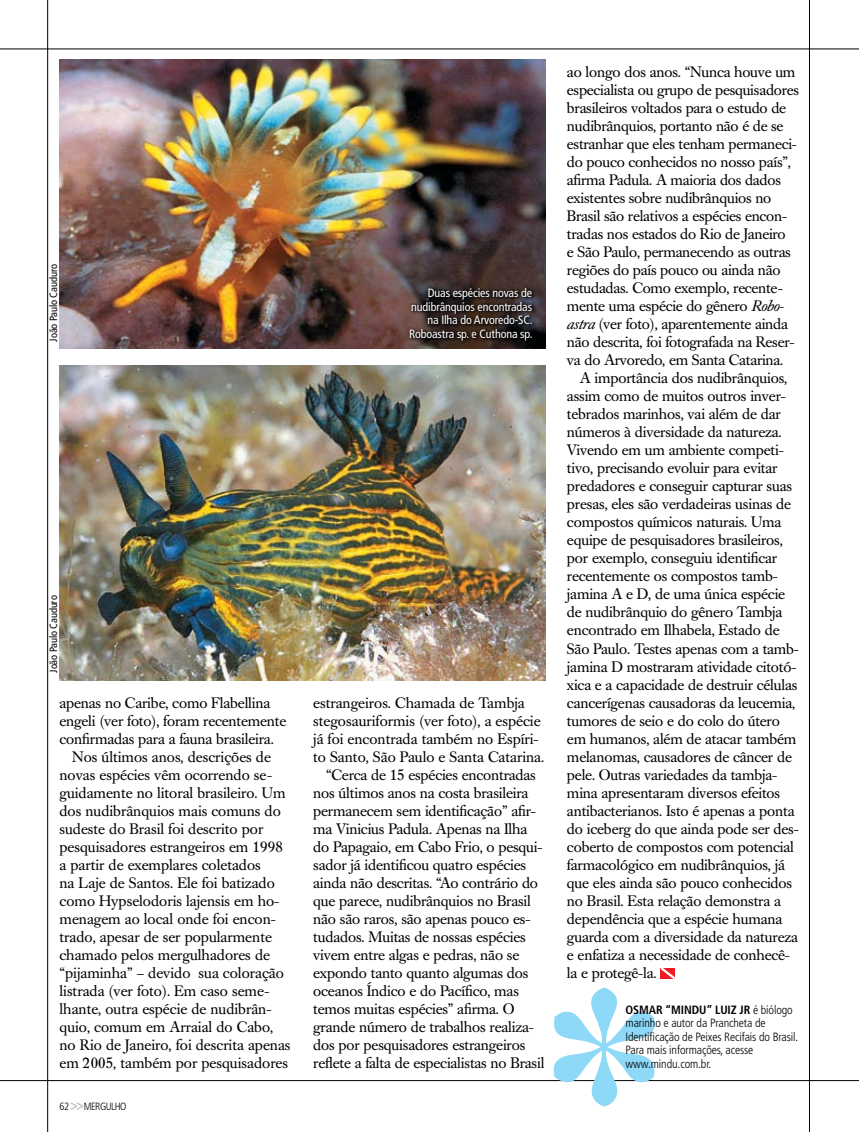
<style>
.page{position:relative;width:859px;height:1132px;background:#fff}
.page>*{position:absolute;margin:0;border:0;box-sizing:border-box;transform-origin:0 0}
.t1{font:15px/18px "Caslon Book BE";letter-spacing:-.01em;color:#000}
.t2{font:300 condensed 12px/13.5px "Frutiger";letter-spacing:-.01em;color:#000}
.t3{font:condensed 12px/13.5px "Frutiger";letter-spacing:-.01em;color:#fff;text-align:right}
.t4{font:condensed 10.5px "Frutiger";letter-spacing:-.01em;color:#000}
.t5{font:300 condensed 10.5px "Frutiger";letter-spacing:-.05em;color:#000}
.s1{font-weight:700;font-size:15px;color:#bcbdbf}
.s2{font-style:italic}
.s3{font-weight:700}
</style>
<div class="page">
<hr style="left:809px;top:0;width:1px;height:1131px;background:#000">
<hr style="left:47px;top:0;width:1px;height:1131px;background:#000">
<hr style="left:0;top:49px;width:859px;height:1px;background:#000">
<hr style="left:0;top:1079px;width:859px;height:1px;background:#000">
<svg style="left:554px;top:987px;width:101px;height:119px"></svg>
<svg style="left:661px;top:968px;width:14px;height:10px"></svg>
<img style="left:60px;top:60px;width:486px;height:289px">
<img style="left:60px;top:366px;width:485px;height:314px">
<div style="left:406px;top:284px;width:131px;height:61px;background:#000;opacity:.75"></div>
<p class="t4" style="left:48px;top:341px;width:79px;rotate:-90deg">João Paulo Cauduro</p>
<p class="t4" style="left:48px;top:672px;width:79px;rotate:-90deg">João Paulo Cauduro</p>
<p class="t1" style="left:60px;top:693px;width:212px">apenas no Caribe, como Flabellina</p>
<p class="t1" style="left:60px;top:711px;width:228px">engeli (ver foto), foram recentemente</p>
<p class="t1" style="left:60px;top:729px;width:216px">confirmadas para a fauna brasileira.</p>
<p class="t1" style="left:72px;top:747px;width:200px">Nos últimos anos, descrições de</p>
<p class="t1" style="left:60px;top:765px;width:214px">novas espécies vêm ocorrendo se-</p>
<p class="t1" style="left:60px;top:783px;width:227px">guidamente no litoral brasileiro. Um</p>
<p class="t1" style="left:60px;top:801px;width:223px">dos nudibrânquios mais comuns do</p>
<p class="t1" style="left:60px;top:819px;width:205px">sudeste do Brasil foi descrito por</p>
<p class="t1" style="left:60px;top:837px;width:225px">pesquisadores estrangeiros em 1998</p>
<p class="t1" style="left:60px;top:855px;width:203px">a partir de exemplares coletados</p>
<p class="t1" style="left:60px;top:873px;width:217px">na Laje de Santos. Ele foi batizado</p>
<p class="t1" style="left:60px;top:891px;width:221px">como Hypselodoris lajensis em ho-</p>
<p class="t1" style="left:60px;top:909px;width:218px">menagem ao local onde foi encon-</p>
<p class="t1" style="left:60px;top:927px;width:214px">trado, apesar de ser popularmente</p>
<p class="t1" style="left:60px;top:945px;width:212px">chamado pelos mergulhadores de</p>
<p class="t1" style="left:60px;top:963px;width:226px">“pijaminha” – devido sua coloração</p>
<p class="t1" style="left:60px;top:981px;width:211px">listrada (ver foto). Em caso seme-</p>
<p class="t1" style="left:60px;top:999px;width:213px">lhante, outra espécie de nudibrân-</p>
<p class="t1" style="left:60px;top:1017px;width:215px">quio, comum em Arraial do Cabo,</p>
<p class="t1" style="left:60px;top:1035px;width:232px">no Rio de Janeiro, foi descrita apenas</p>
<p class="t1" style="left:60px;top:1053px;width:230px">em 2005, também por pesquisadores</p>
<p class="t5" style="left:60px;top:1099px;width:68px">62 <span class="s1">&gt;&gt;</span>mergulho</p>
<p class="t3" style="left:409px;top:286px;width:125px">Duas espécies novas de nudibrânquios encontradas na Ilha do Arvoredo-SC.<br>Roboastra sp. e Cuthona sp.</p>
<p class="t1" style="left:313px;top:693px;width:213px">estrangeiros. Chamada de Tambja</p>
<p class="t1" style="left:313px;top:711px;width:229px">stegosauriformis (ver foto), a espécie</p>
<p class="t1" style="left:313px;top:729px;width:227px">já foi encontrada também no Espíri-</p>
<p class="t1" style="left:313px;top:747px;width:232px">to Santo, São Paulo e Santa Catarina.</p>
<p class="t1" style="left:326px;top:765px;width:211px">“Cerca de 15 espécies encontradas</p>
<p class="t1" style="left:313px;top:783px;width:217px">nos últimos anos na costa brasileira</p>
<p class="t1" style="left:313px;top:801px;width:224px">permanecem sem identificação” afir-</p>
<p class="t1" style="left:313px;top:819px;width:216px">ma Vinicius Padula. Apenas na Ilha</p>
<p class="t1" style="left:313px;top:837px;width:231px">do Papagaio, em Cabo Frio, o pesqui-</p>
<p class="t1" style="left:313px;top:855px;width:214px">sador já identificou quatro espécies</p>
<p class="t1" style="left:313px;top:873px;width:226px">ainda não descritas. “Ao contrário do</p>
<p class="t1" style="left:313px;top:891px;width:219px">que parece, nudibrânquios no Brasil</p>
<p class="t1" style="left:313px;top:909px;width:219px">não são raros, são apenas pouco es-</p>
<p class="t1" style="left:313px;top:927px;width:214px">tudados. Muitas de nossas espécies</p>
<p class="t1" style="left:313px;top:945px;width:207px">vivem entre algas e pedras, não se</p>
<p class="t1" style="left:313px;top:963px;width:217px">expondo tanto quanto algumas dos</p>
<p class="t1" style="left:313px;top:981px;width:207px">oceanos Índico e do Pacífico, mas</p>
<p class="t1" style="left:313px;top:999px;width:203px">temos muitas espécies” afirma. O</p>
<p class="t1" style="left:313px;top:1017px;width:222px">grande número de trabalhos realiza-</p>
<p class="t1" style="left:313px;top:1035px;width:214px">dos por pesquisadores estrangeiros</p>
<p class="t1" style="left:313px;top:1053px;width:233px">reflete a falta de especialistas no Brasil</p>
<p class="t1" style="left:567px;top:63px;width:234px">ao longo dos anos. “Nunca houve um especialista ou grupo de pesquisadores brasileiros voltados para o estudo de nudibrânquios, portanto não é de se estranhar que eles tenham permaneci&shy;do pouco conhecidos no nosso país”, afirma Padula. A maioria dos dados existentes sobre nudibrânquios no Brasil são relativos a espécies encon&shy;tradas nos estados do Rio de Janeiro<br>e São Paulo, permanecendo as outras regiões do país pouco ou ainda não estudadas. Como exemplo, recente&shy;mente uma espécie do gênero <span class="s2">Robo&shy;astra</span> (ver foto), aparentemente ainda não descrita, foi fotografada na Reser&shy;va do Arvoredo, em Santa Catarina.</p>
<p class="t1" style="left:567px;top:369px;width:233px;text-indent:13px">A importância dos nudibrânquios, assim como de muitos outros inver&shy;tebrados marinhos, vai além de dar números à diversidade da natureza.<br>Vivendo em um ambiente competi&shy;tivo, precisando evoluir para evitar predadores e conseguir capturar suas presas, eles são verdadeiras usinas de compostos químicos naturais. Uma equipe de pesquisadores brasileiros, por exemplo, conseguiu identificar recentemente os compostos tamb&shy;jamina A e D, de uma única espécie de nudibrânquio do gênero Tambja encontrado em Ilhabela, Estado de São Paulo. Testes apenas com a tamb&shy;jamina D mostraram atividade citotó&shy;xica e a capacidade de destruir células cancerígenas causadoras da leucemia, tumores de seio e do colo do útero em humanos, além de atacar também melanomas, causadores de câncer de pele. Outras variedades da tambja&shy;mina apresentaram diversos efeitos antibacterianos. Isto é apenas a ponta do iceberg do que ainda pode ser des&shy;coberto de compostos com potencial farmacológico em nudibrânquios, já que eles ainda são pouco conhecidos no Brasil. Esta relação demonstra a dependência que a espécie humana guarda com a diversidade da natureza e enfatiza a necessidade de conhecê&shy;la e protegê-la.</p>
<p class="t2" style="left:626px;top:1002px;width:174px"><span class="s3">OSMAR “MINDU” LUIZ JR</span> é biólogo marinho e autor da Prancheta de<br>Identificação de Peixes Recifais do Brasil.<br>Para mais informações, acesse www.mindu.com.br.</p>
</div>
